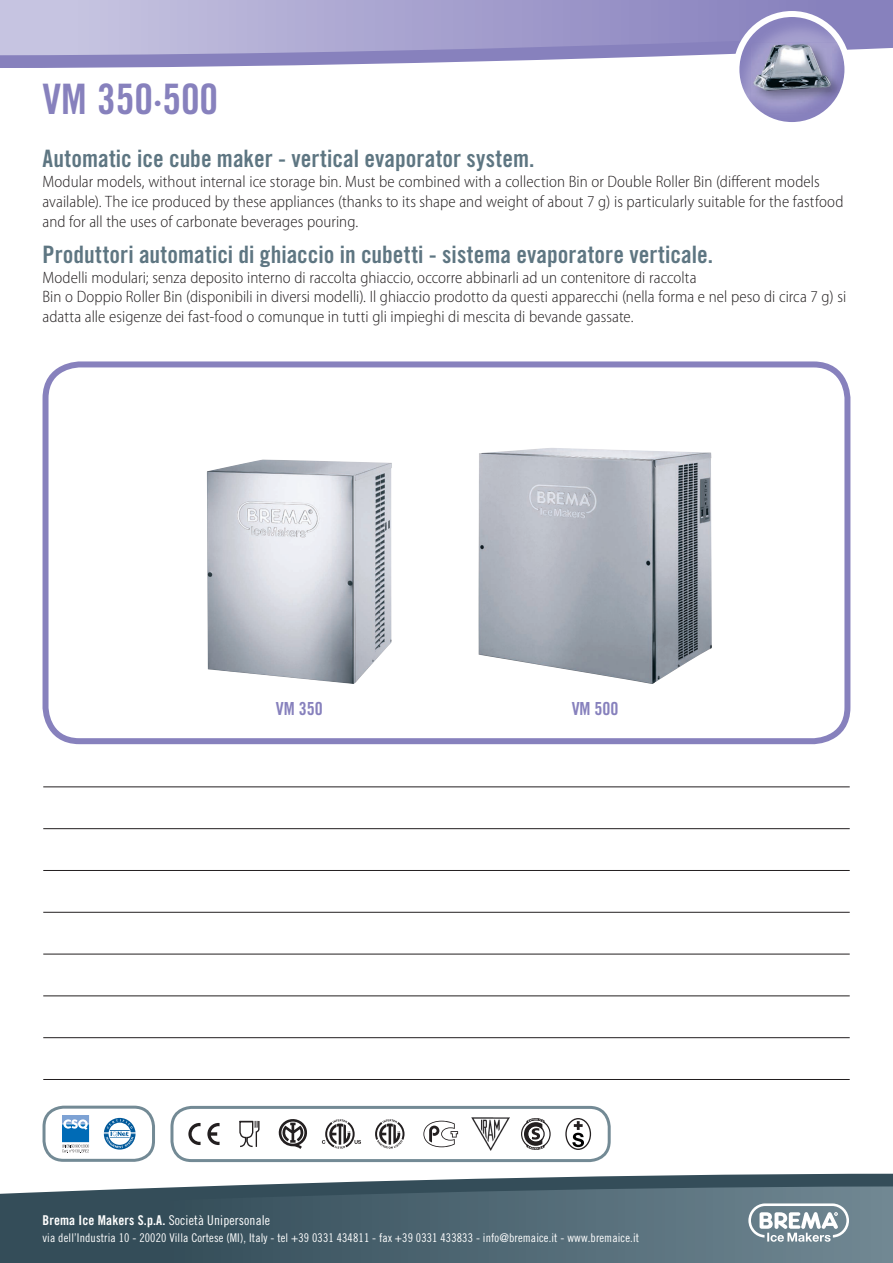
<style>
.page{position:relative;width:893px;height:1263px;background:#fff}
.page>*{position:absolute;margin:0;border:0;box-sizing:border-box;transform-origin:0 0}
.t1{font:42px "Trade Gothic Bold Cond Twenty";color:#8781bd}
.t2{font:24px "Trade Gothic Bold Cond Twenty";color:#5e7682}
.t3{font:18px "Trade Gothic Bold Cond Twenty";color:#8781bd}
.t4{font:300 semi-condensed 16.5px/19.8px "Myriad Pro";letter-spacing:.005em;color:#231f20}
.t5{font:13.5px "Trade Gothic LT Std Bd Cn 20";letter-spacing:.01em;color:#fff}
.t6{font:12px "Trade Gothic LT Std Cn 18";letter-spacing:.01em;color:#fff}
.s1{font-family:"Trade Gothic LT Std Cn 18"}
</style>
<div class="page">
<svg style="left:216px;top:1174px;width:677px;height:12px;fill:#344d59"></svg>
<svg style="left:0;top:1186px;width:893px;height:77px;background:#4c6470"></svg>
<svg style="left:748px;top:1203px;width:101px;height:39px"></svg>
<svg style="left:0;top:55px;width:698px;height:13px;fill:#8781bd"></svg>
<svg style="left:0;top:0;width:893px;height:55px;background:#a7a3cf"></svg>
<img style="left:736px;top:14px;width:111px;height:107px">
<img style="left:751px;top:43px;width:93px;height:70px">
<img style="left:752px;top:43px;width:80px;height:48px">
<div style="left:733px;top:11px;width:117px;height:117px;border:6px solid #fff;border-radius:50%"></div>
<div style="left:43px;top:361px;width:807px;height:383px;border:6px solid #8781bd;border-radius:34px"></div>
<hr style="left:43px;top:787px;width:807px;height:1px;background:#231f20">
<hr style="left:43px;top:828px;width:807px;height:1px;background:#231f20">
<hr style="left:43px;top:870px;width:807px;height:1px;background:#231f20">
<hr style="left:43px;top:912px;width:807px;height:1px;background:#231f20">
<hr style="left:43px;top:954px;width:807px;height:1px;background:#231f20">
<hr style="left:43px;top:996px;width:807px;height:1px;background:#231f20">
<hr style="left:43px;top:1037px;width:807px;height:1px;background:#231f20">
<hr style="left:43px;top:1079px;width:807px;height:1px;background:#231f20">
<img style="left:478px;top:448px;width:234px;height:236px">
<img style="left:207px;top:459px;width:185px;height:225px">
<div style="left:170px;top:1106px;width:441px;height:56px;border:3px solid #738a95;border-radius:20px"></div>
<svg style="left:188px;top:1123px;width:13px;height:22px"></svg>
<svg style="left:207px;top:1123px;width:13px;height:22px"></svg>
<svg style="left:278px;top:1119px;width:29px;height:30px"></svg>
<svg style="left:322px;top:1119px;width:39px;height:30px"></svg>
<svg style="left:239px;top:1120px;width:21px;height:28px"></svg>
<svg style="left:423px;top:1121px;width:35px;height:26px"></svg>
<div style="left:43px;top:1106px;width:112px;height:56px;border:3px solid #738a95;border-radius:20px"></div>
<svg style="left:104px;top:1118px;width:32px;height:31px"></svg>
<svg style="left:62px;top:1115px;width:27px;height:38px"></svg>
<svg style="left:375px;top:1119px;width:29px;height:30px"></svg>
<svg style="left:521px;top:1118px;width:30px;height:32px"></svg>
<svg style="left:565px;top:1118px;width:26px;height:32px"></svg>
<img style="left:472px;top:1117px;width:37px;height:34px">
<h1 class="t1" style="left:43px;top:74px;width:177px">VM 350·500</h1>
<h2 class="t2" style="left:43px;top:144px;width:494px">Automatic ice cube maker - vertical evaporator system.</h2>
<p class="t4" style="left:43px;top:172px;width:802px">Modular models, without internal ice storage bin. Must be combined with a collection Bin or Double Roller Bin (different models available). The ice produced by these appliances (thanks to its shape and weight of about 7 g) is particularly suitable for the fastfood and for all the uses of carbonate beverages pouring.</p>
<h2 class="t2" style="left:43px;top:240px;width:672px">Produttori automatici di ghiaccio in cubetti - sistema evaporatore verticale.</h2>
<p class="t4" style="left:43px;top:268px;width:805px">Modelli modulari; senza deposito interno di raccolta ghiaccio, occorre abbinarli ad un contenitore di raccolta<br>Bin o Doppio Roller Bin (disponibili in diversi modelli). Il ghiaccio prodotto da questi apparecchi (nella forma e nel peso di circa 7 g) si adatta alle esigenze dei fast-food o comunque in tutti gli impieghi di mescita di bevande gassate.</p>
<p class="t3" style="left:276px;top:698px;width:48px">VM 350</p>
<p class="t3" style="left:572px;top:698px;width:48px">VM 500</p>
<p class="t5" style="left:43px;top:1212px;width:229px">Brema Ice Makers S.p.A. <span class="s1">Società Unipersonale</span></p>
<p class="t6" style="left:43px;top:1230px;width:598px">via dell’Industria 10 - 20020 Villa Cortese (MI), Italy - tel +39 0331 434811 - fax +39 0331 433833 - info@bremaice.it - www.bremaice.it</p>
</div>
